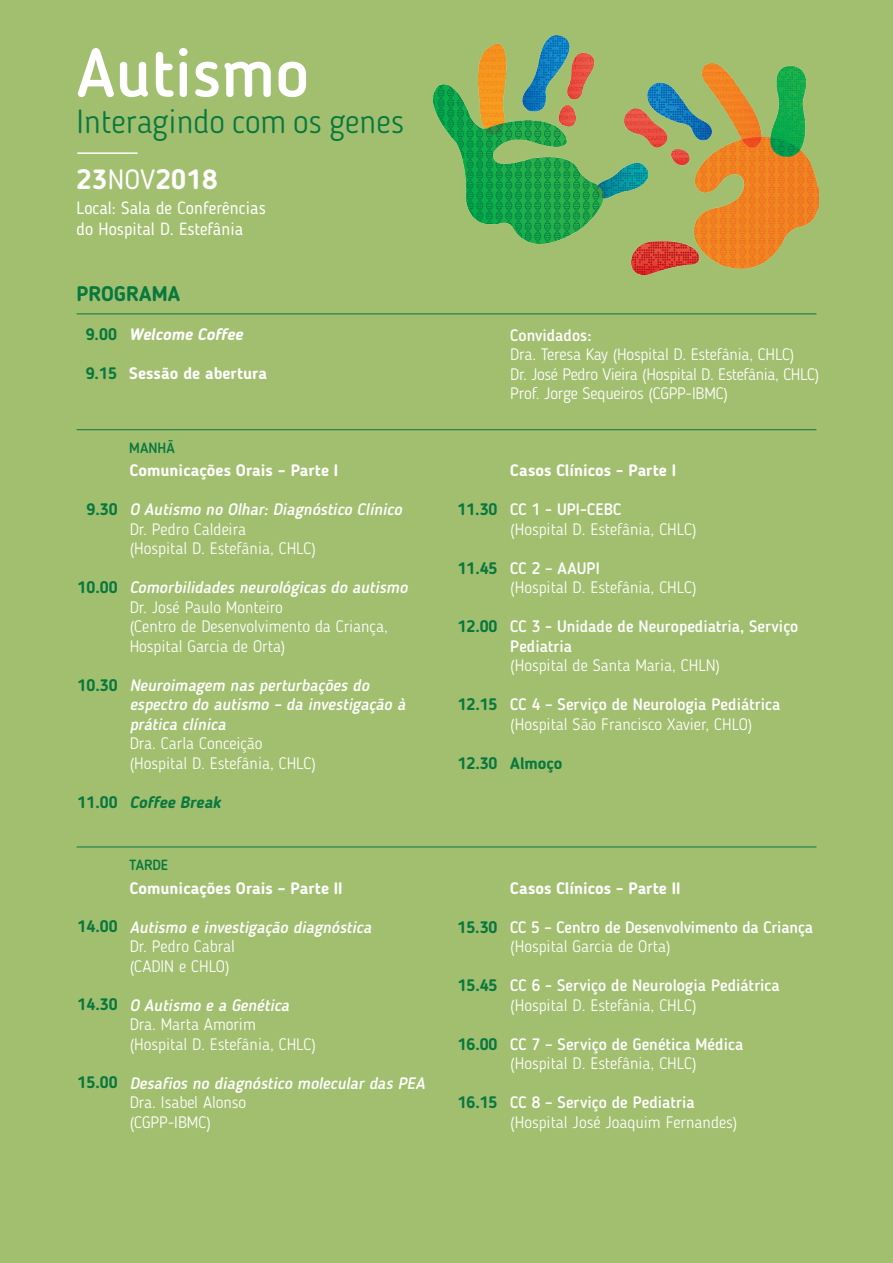
<style>
.page{position:relative;width:893px;height:1263px;background:#a2bf70}
.page>*{position:absolute;margin:0;border:0;box-sizing:border-box;transform-origin:0 0}
.t1{font:500 67.95px "Blogger Sans";color:#fff}
.t2{font:300 33px "Blogger Sans";color:#08783e}
.t3{font:700 27.6px "Blogger Sans";letter-spacing:.025em;color:#fff}
.t4{font:700 21px "Blogger Sans";color:#08783e}
.t5{font:17.55px/21.1px "Blogger Sans";color:#fff}
.t6{font:300 16.5px/19.5px "Blogger Sans";color:#fff}
.t7{font:italic 500 16.5px/19.5px "Blogger Sans";color:#fff}
.t8{font:500 16.5px/19.5px "Blogger Sans";color:#fff}
.t9{font:300 16.5px/19.5px "Blogger Sans";letter-spacing:-.02em;color:#fff}
.t10{font:700 16.5px "Blogger Sans";color:#fff}
.t11{font:700 16.5px "Blogger Sans";color:#08783e}
.t12{font:italic 700 16.5px "Blogger Sans";color:#fff}
.t13{font:italic 700 16.5px "Blogger Sans";color:#08783e}
.t14{font:500 14.7px "Blogger Sans";color:#08783e}
.s1{font-weight:400}
</style>
<div class="page">
<hr style="left:77px;top:313px;width:739px;height:1px;background:#08783e">
<hr style="left:77px;top:429px;width:739px;height:1px;background:#08783e">
<hr style="left:77px;top:846px;width:739px;height:1px;background:#08783e">
<hr style="left:78px;top:152px;width:59px;height:2px;background:#fff">
<img style="left:434px;top:35px;width:214px;height:208px">
<img style="left:624px;top:64px;width:194px;height:210px">
<h1 class="t1" style="left:77px;top:32px;width:234px">Autismo</h1>
<h2 class="t2" style="left:77px;top:102px;width:329px">Interagindo com os genes</h2>
<h3 class="t3" style="left:77px;top:163px;width:142px">23<span class="s1">NOV</span>2018</h3>
<p class="t5" style="left:77px;top:198px;width:191px">Local: Sala de Conferências do Hospital D. Estefânia</p>
<p class="t4" style="left:77px;top:281px;width:105px">PROGRAMA</p>
<p class="t11" style="left:86px;top:324px;width:33px">9.00</p>
<p class="t11" style="left:86px;top:363px;width:33px">9.15</p>
<p class="t12" style="left:129px;top:324px;width:119px">Welcome Coffee</p>
<p class="t10" style="left:129px;top:363px;width:139px">Sessão de abertura</p>
<p class="t11" style="left:86px;top:500px;width:33px">9.30</p>
<p class="t11" style="left:78px;top:578px;width:42px">10.00</p>
<p class="t11" style="left:78px;top:675px;width:42px">10.30</p>
<p class="t11" style="left:78px;top:792px;width:42px">11.00</p>
<p class="t14" style="left:129px;top:439px;width:47px">MANHÃ</p>
<p class="t10" style="left:130px;top:461px;width:210px">Comunicações Orais – Parte I</p>
<p class="t7" style="left:130px;top:500px;width:277px">O Autismo no Olhar: Diagnóstico Clínico</p>
<p class="t6" style="left:130px;top:519px;width:188px">Dr. Pedro Caldeira<br>(Hospital D. Estefânia, CHLC)</p>
<p class="t7" style="left:130px;top:578px;width:283px">Comorbilidades neurológicas do autismo</p>
<p class="t6" style="left:130px;top:597px;width:260px">Dr. José Paulo Monteiro<br>(Centro de Desenvolvimento da Criança,<br>Hospital Garcia de Orta)</p>
<p class="t7" style="left:130px;top:675px;width:281px">Neuroimagem nas perturbações do espectro do autismo – da investigação à prática clínica</p>
<p class="t6" style="left:130px;top:734px;width:188px">Dra. Carla Conceição (Hospital D. Estefânia, CHLC)</p>
<p class="t13" style="left:130px;top:792px;width:96px">Coffee Break</p>
<p class="t11" style="left:78px;top:917px;width:42px">14.00</p>
<p class="t11" style="left:78px;top:995px;width:42px">14.30</p>
<p class="t11" style="left:78px;top:1073px;width:42px">15.00</p>
<p class="t14" style="left:129px;top:856px;width:40px">TARDE</p>
<p class="t10" style="left:130px;top:878px;width:215px">Comunicações Orais – Parte II</p>
<p class="t7" style="left:130px;top:917px;width:247px">Autismo e investigação diagnóstica</p>
<p class="t6" style="left:130px;top:936px;width:107px">Dr. Pedro Cabral (CADIN e CHLO)</p>
<p class="t7" style="left:130px;top:995px;width:165px">O Autismo e a Genética</p>
<p class="t6" style="left:130px;top:1014px;width:188px">Dra. Marta Amorim (Hospital D. Estefânia, CHLC)</p>
<p class="t7" style="left:130px;top:1073px;width:300px">Desafios no diagnóstico molecular das PEA</p>
<p class="t6" style="left:130px;top:1092px;width:118px">Dra. Isabel Alonso (CGPP-IBMC)</p>
<p class="t8" style="left:510px;top:325px;width:83px">Convidados:</p>
<p class="t9" style="left:510px;top:345px;width:310px">Dra. Teresa Kay (Hospital D. Estefânia, CHLC)<br>Dr. José Pedro Vieira (Hospital D. Estefânia, CHLC)<br>Prof. Jorge Sequeiros (CGPP-IBMC)</p>
<p class="t11" style="left:457px;top:499px;width:42px">11.30</p>
<p class="t11" style="left:458px;top:558px;width:41px">11.45</p>
<p class="t11" style="left:458px;top:616px;width:41px">12.00</p>
<p class="t11" style="left:458px;top:694px;width:41px">12.15</p>
<p class="t11" style="left:458px;top:753px;width:41px">12.30</p>
<p class="t10" style="left:510px;top:461px;width:167px">Casos Clínicos - Parte I</p>
<p class="t8" style="left:510px;top:500px;width:113px">CC 1 - UPI-CEBC</p>
<p class="t6" style="left:510px;top:519px;width:188px">(Hospital D. Estefânia, CHLC)</p>
<p class="t8" style="left:510px;top:558px;width:91px">CC 2 – AAUPI</p>
<p class="t6" style="left:510px;top:578px;width:188px">(Hospital D. Estefânia, CHLC)</p>
<p class="t8" style="left:510px;top:617px;width:290px">CC 3 - Unidade de Neuropediatria, Serviço<br>Pediatria</p>
<p class="t6" style="left:510px;top:656px;width:211px">(Hospital de Santa Maria, CHLN)</p>
<p class="t8" style="left:510px;top:695px;width:271px">CC 4 – Serviço de Neurologia Pediátrica</p>
<p class="t6" style="left:510px;top:714px;width:244px">(Hospital São Francisco Xavier, CHLO)</p>
<p class="t11" style="left:510px;top:753px;width:54px">Almoço</p>
<p class="t11" style="left:457px;top:917px;width:42px">15.30</p>
<p class="t11" style="left:458px;top:975px;width:41px">15.45</p>
<p class="t11" style="left:458px;top:1034px;width:41px">16.00</p>
<p class="t11" style="left:458px;top:1092px;width:41px">16.15</p>
<p class="t10" style="left:510px;top:878px;width:172px">Casos Clínicos - Parte II</p>
<p class="t8" style="left:510px;top:917px;width:304px">CC 5 – Centro de Desenvolvimento da Criança</p>
<p class="t6" style="left:510px;top:936px;width:162px">(Hospital Garcia de Orta)</p>
<p class="t8" style="left:510px;top:975px;width:271px">CC 6 - Serviço de Neurologia Pediátrica</p>
<p class="t6" style="left:510px;top:995px;width:188px">(Hospital D. Estefânia, CHLC)</p>
<p class="t8" style="left:510px;top:1034px;width:234px">CC 7 – Serviço de Genética Médica</p>
<p class="t6" style="left:510px;top:1053px;width:188px">(Hospital D. Estefânia, CHLC)</p>
<p class="t8" style="left:510px;top:1092px;width:186px">CC 8 – Serviço de Pediatria</p>
<p class="t6" style="left:510px;top:1112px;width:229px">(Hospital José Joaquim Fernandes)</p>
</div>
